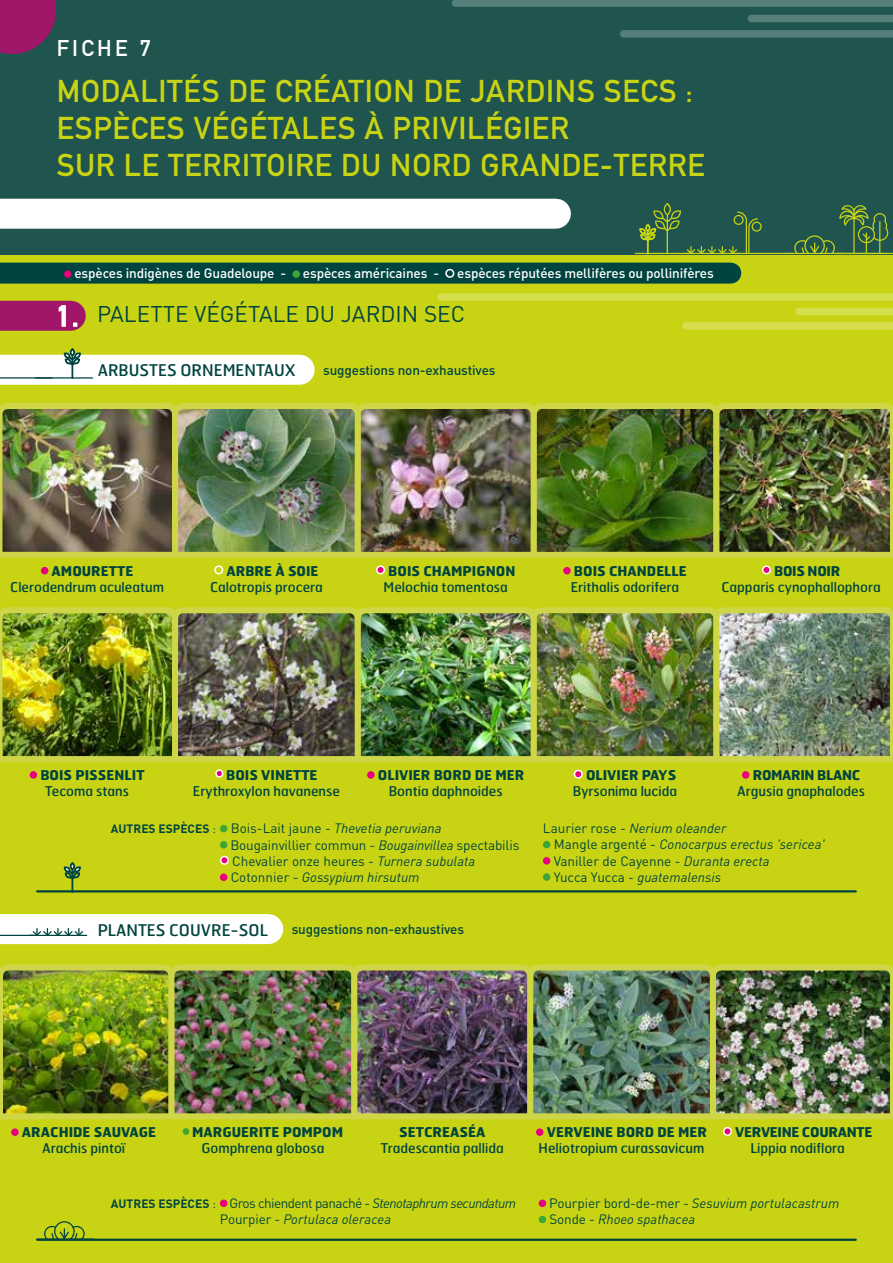
<style>
.page{position:relative;width:893px;height:1263px;background:#fff}
.page>*{position:absolute;margin:0;border:0;box-sizing:border-box;transform-origin:0 0}
.t1{font:700 31.05px/37.3px "DIN Alternate";letter-spacing:.025em;color:#c8d413}
.t2{font:700 28.5px "DIN Alternate";color:#fff}
.t3{font:22.5px "DIN";color:#00443f}
.t4{font:700 22.5px "DIN Alternate";letter-spacing:.15em;color:#fff}
.t5{font:16.05px "Hermes";color:#00443f}
.t6{font:13.5px "Hermes";color:#00443f}
.t7{font:italic 13.5px/16.2px "DIN";color:#00443f}
.t8{font:700 13.5px "Hermes";color:#00443f}
.t9{font:13.5px/16.2px "DIN";letter-spacing:-.01em;color:#00443f}
.t10{font:500 13.5px "DIN";letter-spacing:-.01em;color:#fff}
.t11{font:italic 13.5px/16.2px "DIN";letter-spacing:-.04em;color:#00443f}
.t12{font:500 13.5px "DIN";letter-spacing:-.01em;color:#00443f}
.t13{font:700 13.5px "Hermes";letter-spacing:-.025em;color:#00443f}
.s1{font-weight:700;font-size:12px}
.s2{font-size:12px}
.s3{font-style:italic}
.s4{font-style:normal}
.s5{font-weight:700;font-style:normal;font-size:12px}
.s6{font-style:normal;font-size:12px}
</style>
<div class="page">
<div style="left:0;top:9px;width:893px;height:1254px;background:#c8d413"></div>
<div style="left:0;top:0;width:893px;height:254px;background:#1f544f"></div>
<svg style="left:0;top:0;width:56px;height:54px;background:#8e1e64"></svg>
<div style="left:0;top:199px;width:556px;height:30px;background:#fff"></div>
<div style="left:0;top:263px;width:731px;height:21px;background:#00443f"></div>
<div style="left:0;top:301px;width:71px;height:30px;background:#a01668"></div>
<svg style="left:58px;top:305px;width:8px;height:22px"></svg>
<svg style="left:73px;top:322px;width:4px;height:5px"></svg>
<div style="left:686px;top:322px;width:207px;height:8px;background:#d5de4d"></div>
<div style="left:799px;top:308px;width:94px;height:7px;background:#d5de4d"></div>
<div style="left:441px;top:293px;width:452px;height:8px;background:#d5de4d"></div>
<div style="left:455px;top:0;width:438px;height:7px;background:#567e7a"></div>
<div style="left:751px;top:15px;width:142px;height:7px;background:#567e7a"></div>
<div style="left:624px;top:30px;width:269px;height:8px;background:#567e7a"></div>
<hr style="left:835px;top:253px;width:58px;height:1px;background:#c8d413">
<hr style="left:635px;top:253px;width:58px;height:1px;background:#c8d413">
<hr style="left:735px;top:253px;width:59px;height:1px;background:#c8d413">
<svg style="left:687px;top:211px;width:75px;height:43px"></svg>
<svg style="left:794px;top:205px;width:94px;height:49px"></svg>
<svg style="left:639px;top:203px;width:42px;height:50px"></svg>
<div style="left:0;top:355px;width:300px;height:30px;background:#fff"></div>
<div style="left:41px;top:567px;width:7px;height:7px;background:#e6007d;border-radius:50%"></div>
<div style="left:214px;top:565px;width:9px;height:9px;border:2px solid #fff;border-radius:50%"></div>
<div style="left:563px;top:567px;width:8px;height:7px;background:#e6007d;border-radius:50%"></div>
<div style="left:377px;top:566px;width:7px;height:8px;background:#e6007d;border-radius:50%"></div>
<div style="left:376px;top:565px;width:9px;height:9px;border:2px solid #fff;border-radius:50%"></div>
<div style="left:763px;top:566px;width:7px;height:8px;background:#e6007d;border-radius:50%"></div>
<div style="left:762px;top:565px;width:9px;height:9px;border:2px solid #fff;border-radius:50%"></div>
<img style="left:0;top:403px;width:893px;height:155px">
<div style="left:30px;top:771px;width:7px;height:8px;background:#e6007d;border-radius:50%"></div>
<div style="left:216px;top:770px;width:7px;height:7px;background:#e6007d;border-radius:50%"></div>
<div style="left:215px;top:769px;width:8px;height:9px;border:2px solid #fff;border-radius:50%"></div>
<div style="left:574px;top:770px;width:8px;height:8px;background:#e6007d;border-radius:50%"></div>
<div style="left:574px;top:770px;width:9px;height:9px;border:2px solid #fff;border-radius:50%"></div>
<div style="left:367px;top:771px;width:8px;height:8px;background:#e6007d;border-radius:50%"></div>
<div style="left:742px;top:771px;width:7px;height:8px;background:#e6007d;border-radius:50%"></div>
<img style="left:0;top:607px;width:893px;height:155px">
<div style="left:11px;top:1128px;width:8px;height:8px;background:#e6007d;border-radius:50%"></div>
<div style="left:183px;top:1128px;width:6px;height:7px;background:#3fa535;border-radius:50%"></div>
<div style="left:536px;top:1128px;width:7px;height:8px;background:#e6007d;border-radius:50%"></div>
<div style="left:724px;top:1128px;width:7px;height:7px;background:#e6007d;border-radius:50%"></div>
<div style="left:723px;top:1127px;width:9px;height:9px;border:2px solid #fff;border-radius:50%"></div>
<img style="left:0;top:964px;width:893px;height:156px">
<div style="left:0;top:914px;width:268px;height:30px;background:#fff"></div>
<svg style="left:44px;top:1221px;width:41px;height:17px"></svg>
<hr style="left:36px;top:1238px;width:58px;height:2px;background:#00443f">
<hr style="left:35px;top:377px;width:58px;height:2px;background:#00443f">
<svg style="left:0;top:377px;width:53px;height:2px"></svg>
<svg style="left:64px;top:348px;width:17px;height:31px"></svg>
<hr style="left:37px;top:1238px;width:819px;height:3px;background:#00443f">
<div style="left:220px;top:1199px;width:7px;height:8px;background:#e6007d;border-radius:50%"></div>
<div style="left:539px;top:1199px;width:7px;height:8px;background:#e6007d;border-radius:50%"></div>
<div style="left:539px;top:1216px;width:7px;height:7px;background:#3fa535;border-radius:50%"></div>
<svg style="left:64px;top:862px;width:17px;height:31px"></svg>
<hr style="left:37px;top:890px;width:819px;height:2px;background:#00443f">
<div style="left:220px;top:825px;width:7px;height:7px;background:#3fa535;border-radius:50%"></div>
<div style="left:220px;top:841px;width:7px;height:7px;background:#3fa535;border-radius:50%"></div>
<div style="left:221px;top:856px;width:7px;height:8px;background:#e6007d;border-radius:50%"></div>
<div style="left:220px;top:856px;width:9px;height:9px;border:2px solid #fff;border-radius:50%"></div>
<div style="left:220px;top:873px;width:7px;height:8px;background:#e6007d;border-radius:50%"></div>
<div style="left:543px;top:841px;width:7px;height:7px;background:#3fa535;border-radius:50%"></div>
<div style="left:543px;top:857px;width:7px;height:8px;background:#e6007d;border-radius:50%"></div>
<div style="left:543px;top:873px;width:7px;height:8px;background:#3fa535;border-radius:50%"></div>
<hr style="left:29px;top:935px;width:58px;height:1px;background:#00443f">
<svg style="left:0;top:928px;width:83px;height:8px"></svg>
<div style="left:64px;top:270px;width:8px;height:8px;background:#e6007d;border-radius:50%"></div>
<div style="left:292px;top:270px;width:8px;height:8px;background:#3fa535;border-radius:50%"></div>
<div style="left:445px;top:269px;width:9px;height:9px;border:2px solid #fff;border-radius:50%"></div>
<h3 class="t4" style="left:57px;top:31px;width:95px">FICHE 7</h3>
<h1 class="t1" style="left:57px;top:70px;width:650px">MODALITÉS DE CRÉATION DE JARDINS SECS :<br>ESPÈCES VÉGÉTALES À PRIVILÉGIER<br>SUR LE TERRITOIRE DU NORD GRANDE-TERRE</h1>
<p class="t10" style="left:75px;top:264px;width:366px">espèces indigènes de Guadeloupe - espèces américaines -</p>
<p class="t10" style="left:457px;top:264px;width:258px">espèces réputées mellifères ou pollinifères</p>
<h2 class="t2" style="left:57px;top:294px;width:23px">1.</h2>
<h3 class="t3" style="left:97px;top:300px;width:369px">PALETTE VÉGÉTALE DU JARDIN SEC</h3>
<p class="t5" style="left:98px;top:360px;width:199px">ARBUSTES ORNEMENTAUX</p>
<p class="t12" style="left:323px;top:361px;width:174px">suggestions non-exhaustives</p>
<p class="t8" style="left:52px;top:562px;width:83px">AMOURETTE</p>
<p class="t6" style="left:10px;top:578px;width:155px">Clerodendrum aculeatum</p>
<p class="t8" style="left:226px;top:562px;width:94px">ARBRE À SOIE</p>
<p class="t6" style="left:210px;top:578px;width:114px">Calotropis procera</p>
<p class="t8" style="left:388px;top:562px;width:129px">BOIS CHAMPIGNON</p>
<p class="t6" style="left:384px;top:578px;width:126px">Melochia tomentosa</p>
<p class="t8" style="left:574px;top:562px;width:114px">BOIS CHANDELLE</p>
<p class="t6" style="left:571px;top:578px;width:110px">Erithalis odorifera</p>
<p class="t13" style="left:774px;top:562px;width:68px">BOIS NOIR</p>
<p class="t6" style="left:721px;top:578px;width:161px">Capparis cynophallophora</p>
<p class="t8" style="left:40px;top:766px;width:106px">BOIS PISSENLIT</p>
<p class="t6" style="left:45px;top:782px;width:85px">Tecoma stans</p>
<p class="t8" style="left:226px;top:766px;width:93px">BOIS VINETTE</p>
<p class="t6" style="left:193px;top:782px;width:148px">Erythroxylon havanense</p>
<p class="t8" style="left:378px;top:766px;width:148px">OLIVIER BORD DE MER</p>
<p class="t6" style="left:389px;top:782px;width:115px">Bontia daphnoides</p>
<p class="t8" style="left:586px;top:766px;width:92px">OLIVIER PAYS</p>
<p class="t6" style="left:573px;top:782px;width:106px">Byrsonima lucida</p>
<p class="t13" style="left:753px;top:766px;width:109px">ROMARIN BLANC</p>
<p class="t6" style="left:737px;top:782px;width:129px">Argusia gnaphalodes</p>
<p class="t9" style="left:230px;top:820px;width:290px;text-indent:-119px"><span class="s1">AUTRES ESPÈCES</span> <span class="s2">:</span> Bois-Lait jaune - <span class="s3">Thevetia peruviana </span>Bougainvillier commun - <span class="s3">Bougainvillea</span> spectabilis Chevalier onze heures - <span class="s3">Turnera subulata </span>Cotonnier - <span class="s3">Gossypium hirsutum</span></p>
<p class="t7" style="left:554px;top:820px;width:273px;text-indent:-11px"><span class="s4">Laurier rose -</span> Nerium oleander<br><span class="s4">Mangle argenté -</span> Conocarpus erectus 'sericea' <span class="s4">Vaniller de Cayenne -</span> Duranta erecta<br><span class="s4">Yucca Yucca -</span> guatemalensis</p>
<p class="t5" style="left:98px;top:920px;width:172px">PLANTES COUVRE-SOL</p>
<p class="t12" style="left:292px;top:920px;width:174px">suggestions non-exhaustives</p>
<p class="t8" style="left:22px;top:1123px;width:136px">ARACHIDE SAUVAGE</p>
<p class="t6" style="left:42px;top:1140px;width:85px">Arachis pintoï</p>
<p class="t8" style="left:192px;top:1123px;width:153px">MARGUERITE POMPOM</p>
<p class="t6" style="left:201px;top:1140px;width:124px">Gomphrena globosa</p>
<p class="t8" style="left:399px;top:1123px;width:88px">SETCREASÉA</p>
<p class="t6" style="left:381px;top:1140px;width:124px">Tradescantia pallida</p>
<p class="t8" style="left:547px;top:1123px;width:162px">VERVEINE BORD DE MER</p>
<p class="t6" style="left:539px;top:1140px;width:167px">Heliotropium curassavicum</p>
<p class="t13" style="left:735px;top:1123px;width:139px">VERVEINE COURANTE</p>
<p class="t6" style="left:750px;top:1140px;width:96px">Lippia nodiflora</p>
<p class="t11" style="left:220px;top:1195px;width:298px;text-indent:-109px"><span class="s5">AUTRES ESPÈCES</span> <span class="s6">:</span> <span class="s4">Gros chiendent panaché -</span> Stenotaphrum secundatum<br><span class="s4">Pourpier -</span> Portulaca oleracea</p>
<p class="t7" style="left:549px;top:1195px;width:292px"><span class="s4">Pourpier bord-de-mer -</span> Sesuvium portulacastrum<br><span class="s4">Sonde -</span> Rhoeo spathacea</p>
</div>
